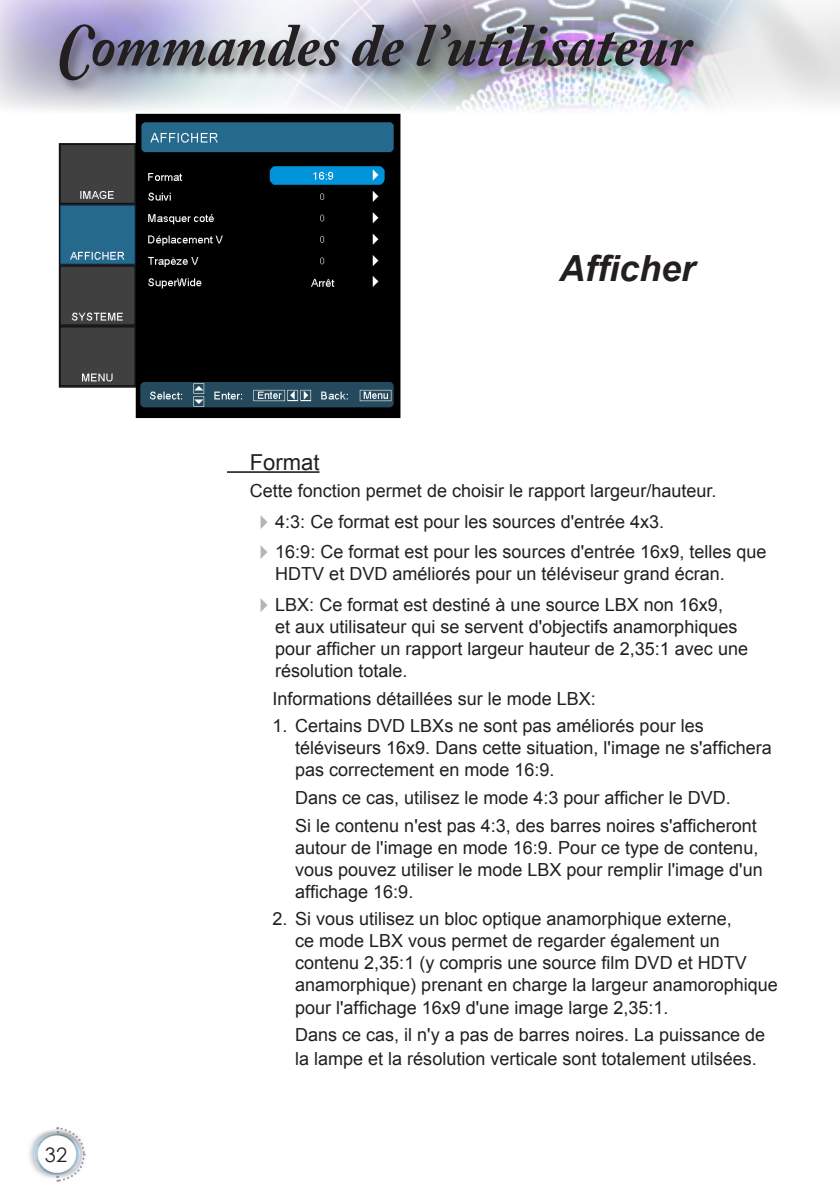
<style>
.page{position:relative;width:840px;height:1191px;background:#fff}
.page>*{position:absolute;margin:0;border:0;box-sizing:border-box;transform-origin:0 0}
.t1{font:italic 700 60px "Adobe Caslon Pro";color:#231f20}
.次標題_2A{font:italic 700 36px "Arial";color:#231f20}
.t2{font:22px "Arial";color:#231f20}
.t3{font:20px "Century Gothic";color:#231f20}
.t4{font:18px/22px "Arial";color:#231f20}
.s1{color:#b4b5b8}
</style>
<div class="page">
<img style="left:0;top:0;width:840px;height:111px">
<img style="left:29px;top:1133px;width:12px;height:42px">
<svg style="left:41px;top:1127px;width:45px;height:55px"></svg>
<div style="left:56px;top:21px;width:653px;height:75px;background:#231f20;opacity:.5"></div>
<hr style="left:227px;top:471px;width:92px;height:2px;background:#231f20">
<img style="left:58px;top:113px;width:343px;height:306px">
<h1 class="t1" style="left:57px;top:10px;width:636px">Commandes de l’utilisateur</h1>
<p class="次標題_2A" style="left:558px;top:245px;width:138px">Afficher</p>
<p class="t3" style="left:45px;top:1140px;width:12px">32</p>
<p class="t2" style="left:249px;top:447px;width:71px">Format</p>
<p class="t4" style="left:249px;top:480px;width:468px">Cette fonction permet de choisir le rapport largeur/hauteur.</p>
<p class="t4" style="left:252px;top:511px;width:413px"><span class="s1">✔</span>4:3: Ce format est pour les sources d'entrée 4x3.</p>
<p class="t4" style="left:275px;top:541px;width:492px;text-indent:-23px"><span class="s1">✔</span>16:9: Ce format est pour les sources d'entrée 16x9, telles que<br>HDTV et DVD améliorés pour un téléviseur grand écran.</p>
<p class="t4" style="left:275px;top:594px;width:474px;text-indent:-23px"><span class="s1">✔</span>LBX: Ce format est destiné à une source LBX non 16x9,<br>et aux utilisateur qui se servent d'objectifs anamorphiques pour afficher un rapport largeur hauteur de 2,35:1 avec une résolution totale.</p>
<p class="t4" style="left:272px;top:687px;width:325px">Informations détaillées sur le mode LBX:</p>
<p class="t4" style="left:295px;top:715px;width:478px;text-indent:-23px">1. Certains DVD LBXs ne sont pas améliorés pour les téléviseurs 16x9. Dans cette situation, l'image ne s'affichera pas correctement en mode 16:9.</p>
<p class="t4" style="left:295px;top:787px;width:437px">Dans ce cas, utilisez le mode 4:3 pour afficher le DVD.</p>
<p class="t4" style="left:295px;top:814px;width:469px">Si le contenu n'est pas 4:3, des barres noires s'afficheront autour de l'image en mode 16:9. Pour ce type de contenu, vous pouvez utiliser le mode LBX pour remplir l'image d'un affichage 16:9.</p>
<p class="t4" style="left:295px;top:908px;width:484px;text-indent:-23px">2. Si vous utilisez un bloc optique anamorphique externe,<br>ce mode LBX vous permet de regarder également un contenu 2,35:1 (y compris une source film DVD et HDTV anamorphique) prenant en charge la largeur anamorophique pour l'affichage 16x9 d'une image large 2,35:1.</p>
<p class="t4" style="left:295px;top:1023px;width:471px;line-height:24px">Dans ce cas, il n'y a pas de barres noires. La puissance de la lampe et la résolution verticale sont totalement utilsées.</p>
</div>
